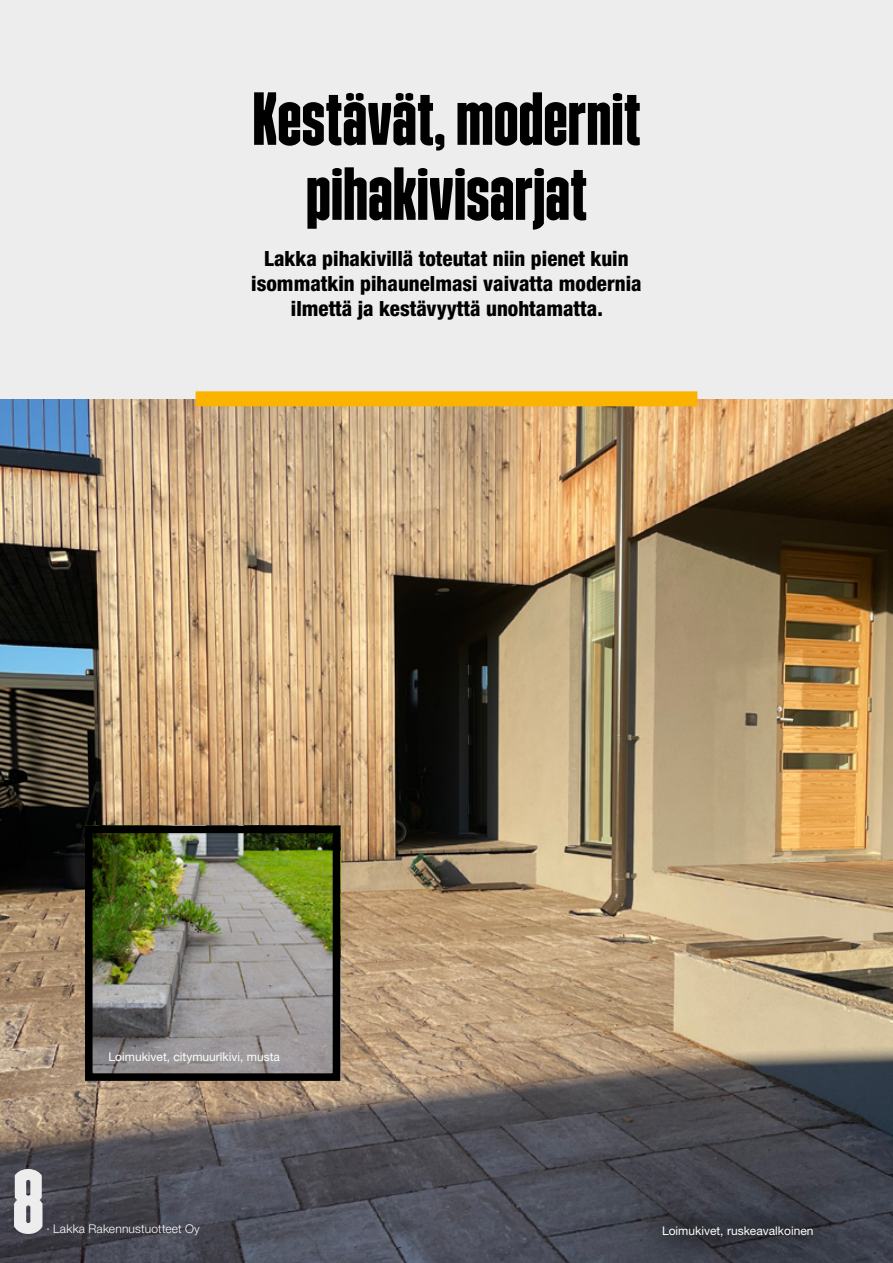
<style>
.page{position:relative;width:893px;height:1263px;background:#fff}
.page>*{position:absolute;margin:0;border:0;box-sizing:border-box;transform-origin:0 0}
.t1{font:90px "Trim Poster Extra Compressed";color:#ededed}
.t2{font:75px/75px "Trim Poster Slender";color:#000;text-align:center}
.t3{font:800 condensed 21px/25.2px "Helvetica Neue LT Std";color:#000;text-align:center}
.t4{font:12px "Helvetica Neue LT Std";color:#fff}
.t5{font:300 12px "Helvetica Neue LT Std";letter-spacing:.015em;color:#fff}
</style>
<div class="page">
<div style="left:0;top:0;width:893px;height:401px;background:#ededed"></div>
<img style="left:0;top:399px;width:893px;height:864px">
<div style="left:196px;top:391px;width:501px;height:15px;background:#fab400"></div>
<img style="left:94px;top:835px;width:237px;height:237px">
<div style="left:85px;top:826px;width:255px;height:255px;border:8px solid #000"></div>
<div style="left:636px;top:1200px;width:203px;height:62px;background:#000;opacity:.75"></div>
<h2 class="t2" style="left:253px;top:82px;width:389px">Kestävät, modernit pihakivisarjat</h2>
<p class="t3" style="left:251px;top:245px;width:392px">Lakka pihakivillä toteutat niin pienet kuin isommatkin pihaunelmasi vaivatta modernia ilmettä ja kestävyyttä unohtamatta.</p>
<p class="t4" style="left:109px;top:1049px;width:173px">Loimukivet, citymuurikivi, musta</p>
<h1 class="t1" style="left:13px;top:1149px;width:33px">8</h1>
<p class="t5" style="left:46px;top:1221px;width:155px">· Lakka Rakennustuotteet Oy</p>
<p class="t4" style="left:662px;top:1224px;width:153px">Loimukivet, ruskeavalkoinen</p>
</div>
